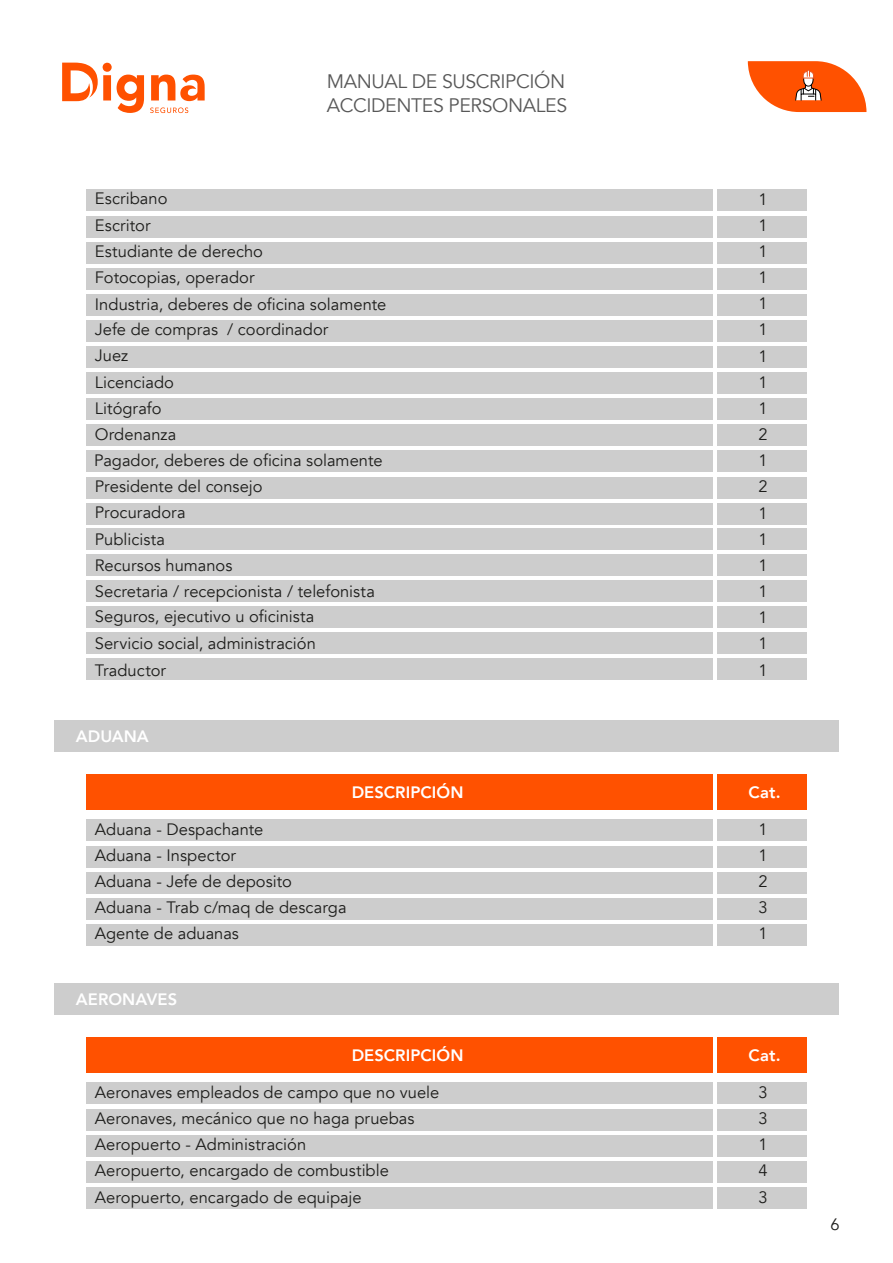
<style>
.page{position:relative;width:893px;height:1263px;background:#fff}
.page>*{position:absolute;margin:0;border:0;box-sizing:border-box;transform-origin:0 0}
.t1{font:19.5px/24.3px "Avenir";letter-spacing:-.02em;color:#585858}
.t2{font:16.5px/26.1px "Avenir";color:#1d1d1b}
.t3{font:800 16.5px "Avenir";letter-spacing:.005em;color:#fff}
</style>
<div class="page">
<div style="left:86px;top:503px;width:626px;height:21px;background:#cdcdcd"></div>
<div style="left:717px;top:503px;width:90px;height:21px;background:#cdcdcd"></div>
<div style="left:86px;top:529px;width:626px;height:21px;background:#cdcdcd"></div>
<div style="left:717px;top:529px;width:90px;height:21px;background:#cdcdcd"></div>
<div style="left:86px;top:555px;width:626px;height:21px;background:#cdcdcd"></div>
<div style="left:717px;top:555px;width:90px;height:21px;background:#cdcdcd"></div>
<div style="left:86px;top:580px;width:626px;height:22px;background:#cdcdcd"></div>
<div style="left:717px;top:580px;width:90px;height:22px;background:#cdcdcd"></div>
<div style="left:86px;top:606px;width:626px;height:22px;background:#cdcdcd"></div>
<div style="left:717px;top:606px;width:90px;height:22px;background:#cdcdcd"></div>
<div style="left:86px;top:632px;width:626px;height:22px;background:#cdcdcd"></div>
<div style="left:717px;top:632px;width:90px;height:22px;background:#cdcdcd"></div>
<div style="left:86px;top:658px;width:626px;height:22px;background:#cdcdcd"></div>
<div style="left:717px;top:658px;width:90px;height:22px;background:#cdcdcd"></div>
<div style="left:86px;top:477px;width:626px;height:21px;background:#cdcdcd"></div>
<div style="left:717px;top:477px;width:90px;height:21px;background:#cdcdcd"></div>
<div style="left:86px;top:450px;width:626px;height:21px;background:#cdcdcd"></div>
<div style="left:717px;top:450px;width:90px;height:21px;background:#cdcdcd"></div>
<div style="left:86px;top:242px;width:626px;height:22px;background:#cdcdcd"></div>
<div style="left:717px;top:242px;width:90px;height:22px;background:#cdcdcd"></div>
<div style="left:86px;top:268px;width:626px;height:22px;background:#cdcdcd"></div>
<div style="left:717px;top:268px;width:90px;height:22px;background:#cdcdcd"></div>
<div style="left:86px;top:294px;width:626px;height:22px;background:#cdcdcd"></div>
<div style="left:717px;top:294px;width:90px;height:22px;background:#cdcdcd"></div>
<div style="left:86px;top:320px;width:626px;height:21px;background:#cdcdcd"></div>
<div style="left:717px;top:320px;width:90px;height:21px;background:#cdcdcd"></div>
<div style="left:86px;top:346px;width:626px;height:21px;background:#cdcdcd"></div>
<div style="left:717px;top:346px;width:90px;height:21px;background:#cdcdcd"></div>
<div style="left:86px;top:372px;width:626px;height:21px;background:#cdcdcd"></div>
<div style="left:717px;top:372px;width:90px;height:21px;background:#cdcdcd"></div>
<div style="left:86px;top:398px;width:626px;height:21px;background:#cdcdcd"></div>
<div style="left:717px;top:398px;width:90px;height:21px;background:#cdcdcd"></div>
<div style="left:86px;top:424px;width:626px;height:21px;background:#cdcdcd"></div>
<div style="left:717px;top:424px;width:90px;height:21px;background:#cdcdcd"></div>
<div style="left:86px;top:216px;width:626px;height:22px;background:#cdcdcd"></div>
<div style="left:717px;top:216px;width:90px;height:22px;background:#cdcdcd"></div>
<div style="left:86px;top:189px;width:626px;height:22px;background:#cdcdcd"></div>
<div style="left:717px;top:189px;width:90px;height:22px;background:#cdcdcd"></div>
<div style="left:86px;top:872px;width:626px;height:22px;background:#cdcdcd"></div>
<div style="left:86px;top:1135px;width:626px;height:22px;background:#cdcdcd"></div>
<div style="left:717px;top:872px;width:90px;height:22px;background:#cdcdcd"></div>
<div style="left:717px;top:1135px;width:90px;height:22px;background:#cdcdcd"></div>
<div style="left:86px;top:898px;width:626px;height:22px;background:#cdcdcd"></div>
<div style="left:86px;top:1161px;width:626px;height:22px;background:#cdcdcd"></div>
<div style="left:717px;top:898px;width:90px;height:22px;background:#cdcdcd"></div>
<div style="left:717px;top:1161px;width:90px;height:22px;background:#cdcdcd"></div>
<div style="left:86px;top:924px;width:626px;height:22px;background:#cdcdcd"></div>
<div style="left:86px;top:1187px;width:626px;height:22px;background:#cdcdcd"></div>
<div style="left:717px;top:924px;width:90px;height:22px;background:#cdcdcd"></div>
<div style="left:717px;top:1187px;width:90px;height:22px;background:#cdcdcd"></div>
<div style="left:86px;top:846px;width:626px;height:22px;background:#cdcdcd"></div>
<div style="left:86px;top:1109px;width:626px;height:22px;background:#cdcdcd"></div>
<div style="left:717px;top:846px;width:90px;height:22px;background:#cdcdcd"></div>
<div style="left:717px;top:1109px;width:90px;height:22px;background:#cdcdcd"></div>
<div style="left:86px;top:819px;width:626px;height:22px;background:#cdcdcd"></div>
<div style="left:86px;top:1082px;width:626px;height:22px;background:#cdcdcd"></div>
<div style="left:717px;top:819px;width:90px;height:22px;background:#cdcdcd"></div>
<div style="left:717px;top:1082px;width:90px;height:22px;background:#cdcdcd"></div>
<div style="left:86px;top:774px;width:626px;height:36px;background:#ff5100"></div>
<div style="left:86px;top:1037px;width:626px;height:36px;background:#ff5100"></div>
<div style="left:717px;top:774px;width:90px;height:36px;background:#ff5100"></div>
<div style="left:717px;top:1037px;width:90px;height:36px;background:#ff5100"></div>
<div style="left:54px;top:720px;width:785px;height:32px;background:#cdcdcd"></div>
<div style="left:54px;top:983px;width:785px;height:32px;background:#cdcdcd"></div>
<svg style="left:150px;top:107px;width:38px;height:6px"></svg>
<svg style="left:62px;top:63px;width:82px;height:50px"></svg>
<svg style="left:151px;top:75px;width:54px;height:26px"></svg>
<svg style="left:748px;top:61px;width:118px;height:51px"></svg>
<p class="t1" style="left:327px;top:69px;width:242px">MANUAL DE SUSCRIPCIÓN<br>ACCIDENTES PERSONALES</p>
<p class="t2" style="left:94px;top:186px;width:294px">Escribano<br>Escritor<br>Estudiante de derecho<br>Fotocopias, operador<br>Industria, deberes de oficina solamente<br>Jefe de compras / coordinador<br>Juez<br>Licenciado<br>Litógrafo<br>Ordenanza<br>Pagador, deberes de oficina solamente<br>Presidente del consejo<br>Procuradora<br>Publicista<br>Recursos humanos<br>Secretaria / recepcionista / telefonista<br>Seguros, ejecutivo u oficinista</p>
<p class="t2" style="left:95px;top:631px;width:222px">Servicio social, administración<br>Traductor</p>
<p class="t3" style="left:76px;top:723px;width:75px">ADUANA</p>
<p class="t3" style="left:352px;top:779px;width:113px">DESCRIPCIÓN</p>
<p class="t2" style="left:95px;top:816px;width:253px">Aduana - Despachante<br>Aduana - Inspector<br>Aduana - Jefe de deposito<br>Aduana - Trab c/maq de descarga<br>Agente de aduanas</p>
<p class="t3" style="left:76px;top:986px;width:103px">AERONAVES</p>
<p class="t3" style="left:352px;top:1042px;width:113px">DESCRIPCIÓN</p>
<p class="t2" style="left:95px;top:1079px;width:346px">Aeronaves empleados de campo que no vuele Aeronaves, mecánico que no haga pruebas Aeropuerto - Administración<br>Aeropuerto, encargado de combustible Aeropuerto, encargado de equipaje</p>
<p class="t2" style="left:758px;top:186px;width:11px;text-align:justify">1<br>1<br>1<br>1<br>1<br>1<br>1<br>1<br>1<br>2<br>1<br>2<br>1<br>1<br>1<br>1<br>1<br>1<br>1</p>
<p class="t3" style="left:748px;top:779px;width:34px">Cat.</p>
<p class="t2" style="left:758px;top:816px;width:11px;text-align:justify">1<br>1<br>2<br>3<br>1</p>
<p class="t3" style="left:748px;top:1042px;width:34px">Cat.</p>
<p class="t2" style="left:758px;top:1079px;width:11px;text-align:justify">3<br>3<br>1<br>4<br>3</p>
<p class="t2" style="left:831px;top:1212px;width:11px">6</p>
</div>
